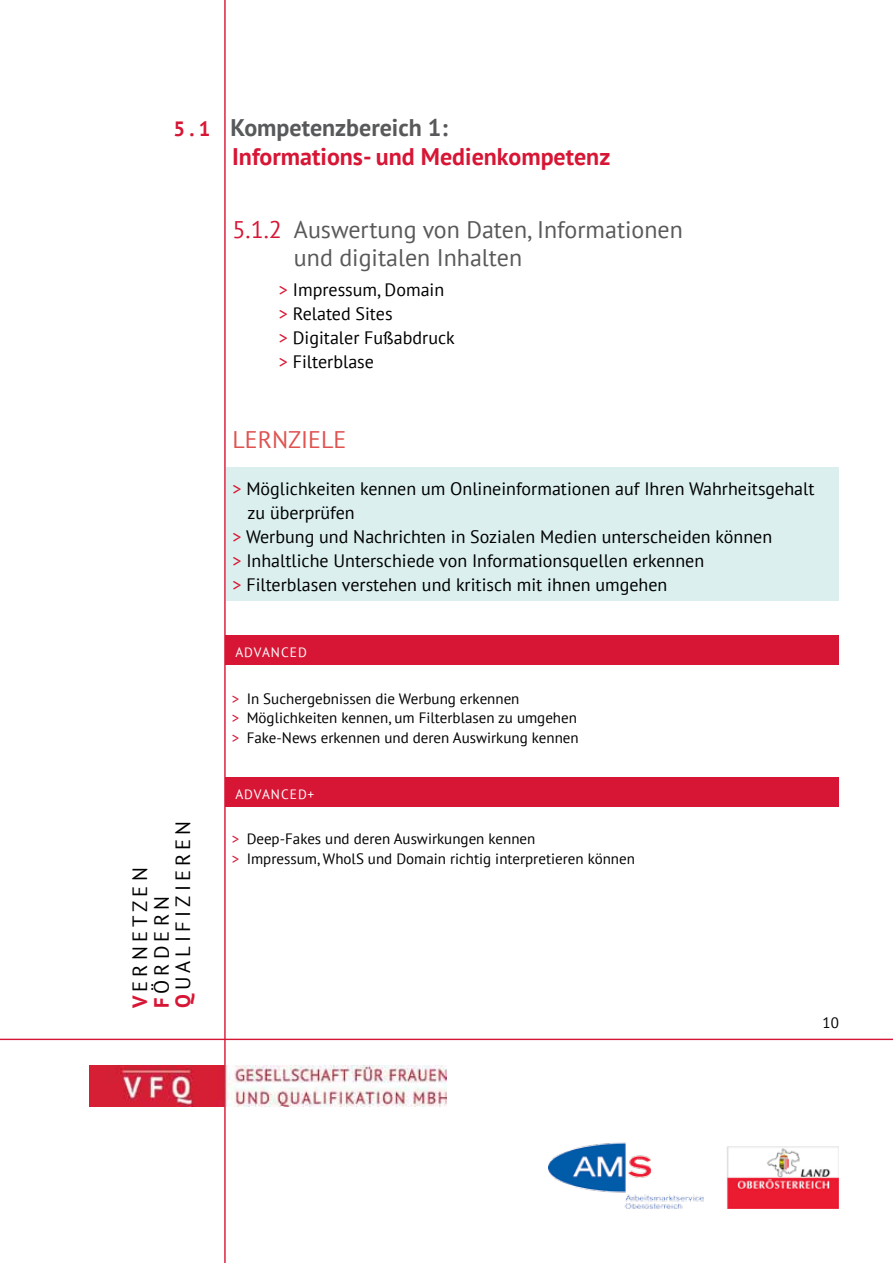
<style>
.page{position:relative;width:893px;height:1263px;background:#fff}
.page>*{position:absolute;margin:0;border:0;box-sizing:border-box;transform-origin:0 0}
.t1{font:24px/28.5px "PT Sans";color:#58595b}
.t2{font:700 24px/28.5px "PT Sans";color:#d71635}
.t3{font:24px "PT Sans";color:#de5350}
.t4{font:20.7px/21.5px "PT Sans";letter-spacing:.2em;color:#000}
.t5{font:18px/24px "PT Sans";color:#000}
.t6{font:15px/19.5px "PT Sans";color:#000}
.t7{font:13.5px "PT Sans";letter-spacing:.08em;color:#fff}
.s1{font-size:20.7px}
.s2{color:#58595b}
.s3{color:#d71635}
.s4{font-weight:700;color:#d71635}
</style>
<div class="page">
<hr style="left:0;top:1039px;width:893px;height:1px;background:#d71635">
<hr style="left:224px;top:0;width:2px;height:1263px;background:#d71635">
<img style="left:90px;top:1066px;width:356px;height:41px">
<img style="left:726px;top:1146px;width:113px;height:63px">
<img style="left:549px;top:1142px;width:155px;height:67px">
<div style="left:226px;top:468px;width:613px;height:133px;background:#daefee"></div>
<div style="left:225px;top:777px;width:614px;height:30px;background:#d71635"></div>
<div style="left:225px;top:635px;width:614px;height:30px;background:#d71635"></div>
<h1 class="t2" style="left:232px;top:113px;width:380px;text-indent:-58px"><span class="s1">5 . 1</span> <span class="s2">Kompetenzbereich 1:<br></span>Informations- und Medienkompetenz</h1>
<h1 class="t1" style="left:294px;top:214px;width:390px;text-indent:-62px"><span class="s3">5.1.2</span> Auswertung von Daten, Informationen und digitalen Inhalten</h1>
<p class="t5" style="left:279px;top:277px;width:177px"><span class="s3">&gt;</span> Impressum, Domain <span class="s3">&gt;</span> Related Sites<br><span class="s3">&gt;</span> Digitaler Fußabdruck <span class="s3">&gt;</span> Filterblase</p>
<p class="t4" style="left:129px;top:1008px;width:189px;rotate:-90deg"><span class="s4">V</span>ERNETZEN<br><span class="s4">F</span>ÖRDERN<br><span class="s4">Q</span>UALIFIZIEREN</p>
<h1 class="t3" style="left:232px;top:424px;width:115px">LERNZIELE</h1>
<p class="t5" style="left:232px;top:476px;width:584px"><span class="s3">&gt;</span> Möglichkeiten kennen um Onlineinformationen auf Ihren Wahrheitsgehalt</p>
<p class="t5" style="left:247px;top:500px;width:109px">zu überprüfen</p>
<p class="t5" style="left:232px;top:524px;width:541px"><span class="s3">&gt;</span> Werbung und Nachrichten in Sozialen Medien unterscheiden können</p>
<p class="t5" style="left:232px;top:548px;width:473px"><span class="s3">&gt;</span> Inhaltliche Unterschiede von Informationsquellen erkennen</p>
<p class="t5" style="left:232px;top:572px;width:436px"><span class="s3">&gt;</span> Filterblasen verstehen und kritisch mit ihnen umgehen</p>
<p class="t7" style="left:235px;top:644px;width:73px">ADVANCED</p>
<p class="t6" style="left:232px;top:688px;width:348px"><span class="s3">&gt;</span> In Suchergebnissen die Werbung erkennen<br><span class="s3">&gt;</span> Möglichkeiten kennen, um Filterblasen zu umgehen <span class="s3">&gt;</span> Fake-News erkennen und deren Auswirkung kennen</p>
<p class="t7" style="left:235px;top:786px;width:81px">ADVANCED+</p>
<p class="t6" style="left:232px;top:829px;width:405px"><span class="s3">&gt;</span> Deep-Fakes und deren Auswirkungen kennen<br><span class="s3">&gt;</span> Impressum, WholS und Domain richtig interpretieren können</p>
<p class="t6" style="left:823px;top:1013px;width:18px">10</p>
</div>
